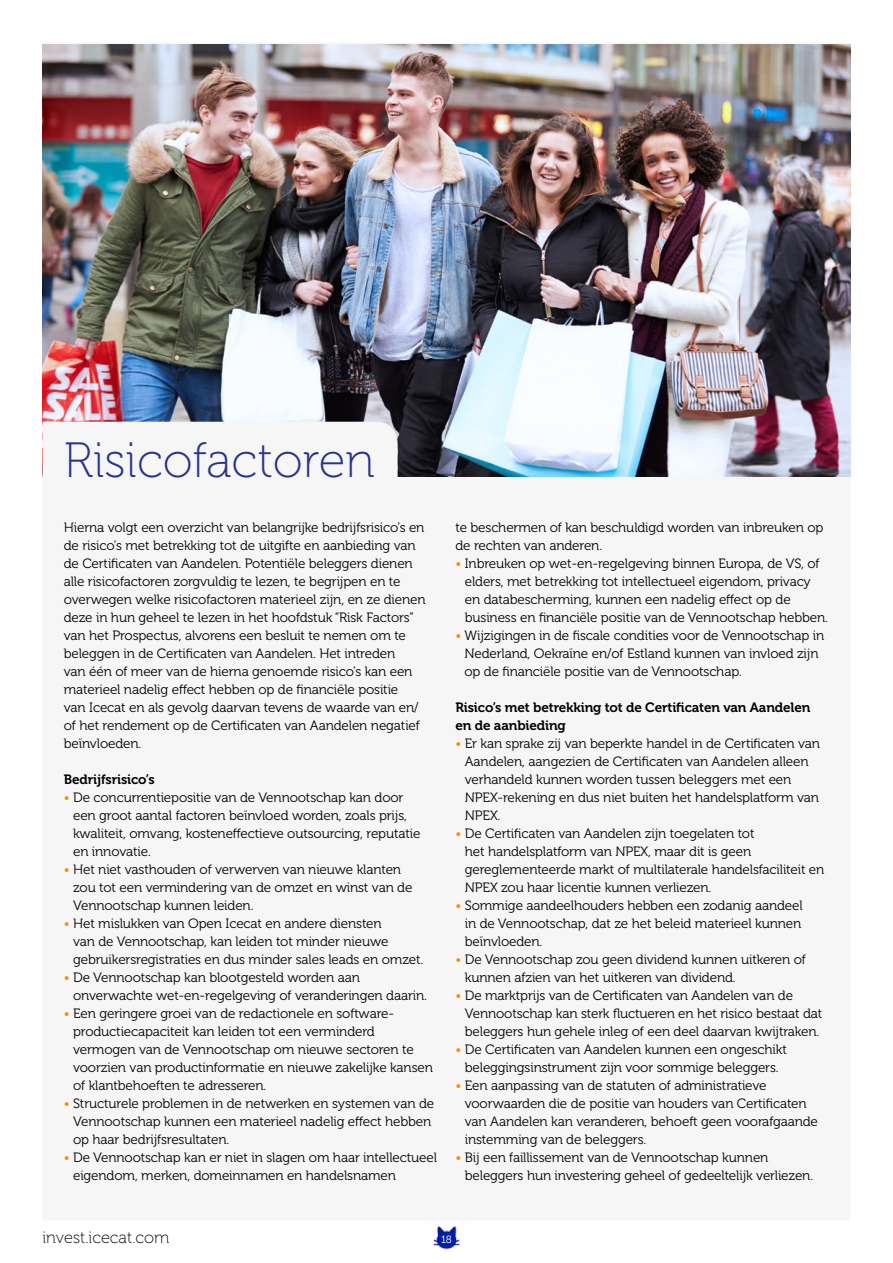
<style>
.page{position:relative;width:893px;height:1263px;background:#fff}
.page>*{position:absolute;margin:0;border:0;box-sizing:border-box;transform-origin:0 0}
.t1{font:49.5px "Museo 100";color:#28348b}
.t2{font:16.5px "Museo 100";color:#000}
.t3{font:13.5px/18px "Museo 300";letter-spacing:-.01em;color:#000}
.t4{font:13.5px/18px "Museo 700";letter-spacing:-.01em;color:#000}
.t5{font:10.5px "Museo 300";color:#fff}
.s1{color:#f39200}
</style>
<div class="page">
<img style="left:433px;top:1226px;width:27px;height:24px">
<img style="left:43px;top:45px;width:807px;height:432px">
<div style="left:43px;top:422px;width:355px;height:55px;background:#f6f6f6"></div>
<h1 class="t1" style="left:64px;top:434px;width:313px">Risicofactoren</h1>
<p class="t3" style="left:64px;top:518px;width:363px">Hierna volgt een overzicht van belangrijke bedrijfsrisico’s en de risico’s met betrekking tot de uitgifte en aanbieding van de Certificaten van Aandelen. Potentiële beleggers dienen alle risicofactoren zorgvuldig te lezen, te begrijpen en te overwegen welke risicofactoren materieel zijn, en ze dienen deze in hun geheel te lezen in het hoofdstuk “Risk Factors” van het Prospectus, alvorens een besluit te nemen om te beleggen in de Certificaten van Aandelen. Het intreden<br>van één of meer van de hierna genoemde risico’s kan een materieel nadelig effect hebben op de financiële positie<br>van Icecat en als gevolg daarvan tevens de waarde van en/ of het rendement op de Certificaten van Aandelen negatief beïnvloeden.</p>
<p class="t4" style="left:64px;top:770px;width:93px">Bedrijfsrisico’s</p>
<p class="t3" style="left:73px;top:788px;width:349px;text-indent:-9px"><span class="s1">•</span> De concurrentiepositie van de Vennootschap kan door een groot aantal factoren beïnvloed worden, zoals prijs, kwaliteit, omvang, kosteneffectieve outsourcing, reputatie en innovatie.</p>
<p class="t3" style="left:73px;top:860px;width:341px;text-indent:-9px"><span class="s1">•</span> Het niet vasthouden of verwerven van nieuwe klanten zou tot een vermindering van de omzet en winst van de<br>Vennootschap kunnen leiden.</p>
<p class="t3" style="left:73px;top:914px;width:352px;text-indent:-9px"><span class="s1">•</span> Het mislukken van Open Icecat en andere diensten<br>van de Vennootschap, kan leiden tot minder nieuwe gebruikersregistraties en dus minder sales leads en omzet.</p>
<p class="t3" style="left:73px;top:968px;width:355px;text-indent:-9px"><span class="s1">•</span> De Vennootschap kan blootgesteld worden aan onverwachte wet-en-regelgeving of veranderingen daarin.</p>
<p class="t3" style="left:73px;top:1004px;width:361px;text-indent:-9px"><span class="s1">•</span> Een geringere groei van de redactionele en software&shy;productiecapaciteit kan leiden tot een verminderd vermogen van de Vennootschap om nieuwe sectoren te voorzien van productinformatie en nieuwe zakelijke kansen of klantbehoeften te adresseren.</p>
<p class="t3" style="left:73px;top:1094px;width:363px;text-indent:-9px"><span class="s1">•</span> Structurele problemen in de netwerken en systemen van de<br>Vennootschap kunnen een materieel nadelig effect hebben op haar bedrijfsresultaten.</p>
<p class="t3" style="left:73px;top:1148px;width:365px;text-indent:-9px"><span class="s1">•</span> De Vennootschap kan er niet in slagen om haar intellectueel eigendom, merken, domeinnamen en handelsnamen</p>
<p class="t3" style="left:455px;top:518px;width:369px">te beschermen of kan beschuldigd worden van inbreuken op de rechten van anderen.</p>
<p class="t3" style="left:465px;top:554px;width:365px;text-indent:-9px"><span class="s1">•</span> Inbreuken op wet-en-regelgeving binnen Europa, de VS, of elders, met betrekking tot intellectueel eigendom, privacy en databescherming, kunnen een nadelig effect op de business en financiële positie van de Vennootschap hebben.</p>
<p class="t3" style="left:464px;top:626px;width:361px;text-indent:-9px"><span class="s1">•</span> Wijzigingen in de fiscale condities voor de Vennootschap in<br>Nederland, Oekraïne en/of Estland kunnen van invloed zijn op de financiële positie van de Vennootschap.</p>
<p class="t4" style="left:455px;top:698px;width:356px">Risico’s met betrekking tot de Certificaten van Aandelen en de aanbieding</p>
<p class="t3" style="left:465px;top:734px;width:357px;text-indent:-9px"><span class="s1">•</span> Er kan sprake zij van beperkte handel in de Certificaten van Aandelen, aangezien de Certificaten van Aandelen alleen verhandeld kunnen worden tussen beleggers met een NPEX-rekening en dus niet buiten het handelsplatform van NPEX.</p>
<p class="t3" style="left:465px;top:824px;width:361px;text-indent:-9px"><span class="s1">•</span> De Certificaten van Aandelen zijn toegelaten tot<br>het handelsplatform van NPEX, maar dit is geen gereglementeerde markt of multilaterale handelsfaciliteit en NPEX zou haar licentie kunnen verliezen.</p>
<p class="t3" style="left:465px;top:896px;width:339px;text-align:justify;text-indent:-9px"><span class="s1">•</span> Sommige aandeelhouders hebben een zodanig aandeel in de Vennootschap, dat ze het beleid materieel kunnen beïnvloeden.</p>
<p class="t3" style="left:465px;top:950px;width:343px;text-indent:-9px"><span class="s1">•</span> De Vennootschap zou geen dividend kunnen uitkeren of kunnen afzien van het uitkeren van dividend.</p>
<p class="t3" style="left:465px;top:986px;width:359px;text-indent:-9px"><span class="s1">•</span> De marktprijs van de Certificaten van Aandelen van de<br>Vennootschap kan sterk fluctueren en het risico bestaat dat beleggers hun gehele inleg of een deel daarvan kwijtraken.</p>
<p class="t3" style="left:455px;top:1040px;width:333px;text-align:center"><span class="s1">•</span> De Certificaten van Aandelen kunnen een ongeschikt beleggingsinstrument zijn voor sommige beleggers.</p>
<p class="t3" style="left:465px;top:1076px;width:355px;text-indent:-9px"><span class="s1">•</span> Een aanpassing van de statuten of administratieve voorwaarden die de positie van houders van Certificaten van Aandelen kan veranderen, behoeft geen voorafgaande instemming van de beleggers.</p>
<p class="t3" style="left:465px;top:1148px;width:350px;text-indent:-9px"><span class="s1">•</span> Bij een faillissement van de Vennootschap kunnen beleggers hun investering geheel of gedeeltelijk verliezen.</p>
<p class="t2" style="left:43px;top:1228px;width:128px">invest.icecat.com</p>
<p class="t5" style="left:441px;top:1234px;width:12px">18</p>
</div>
